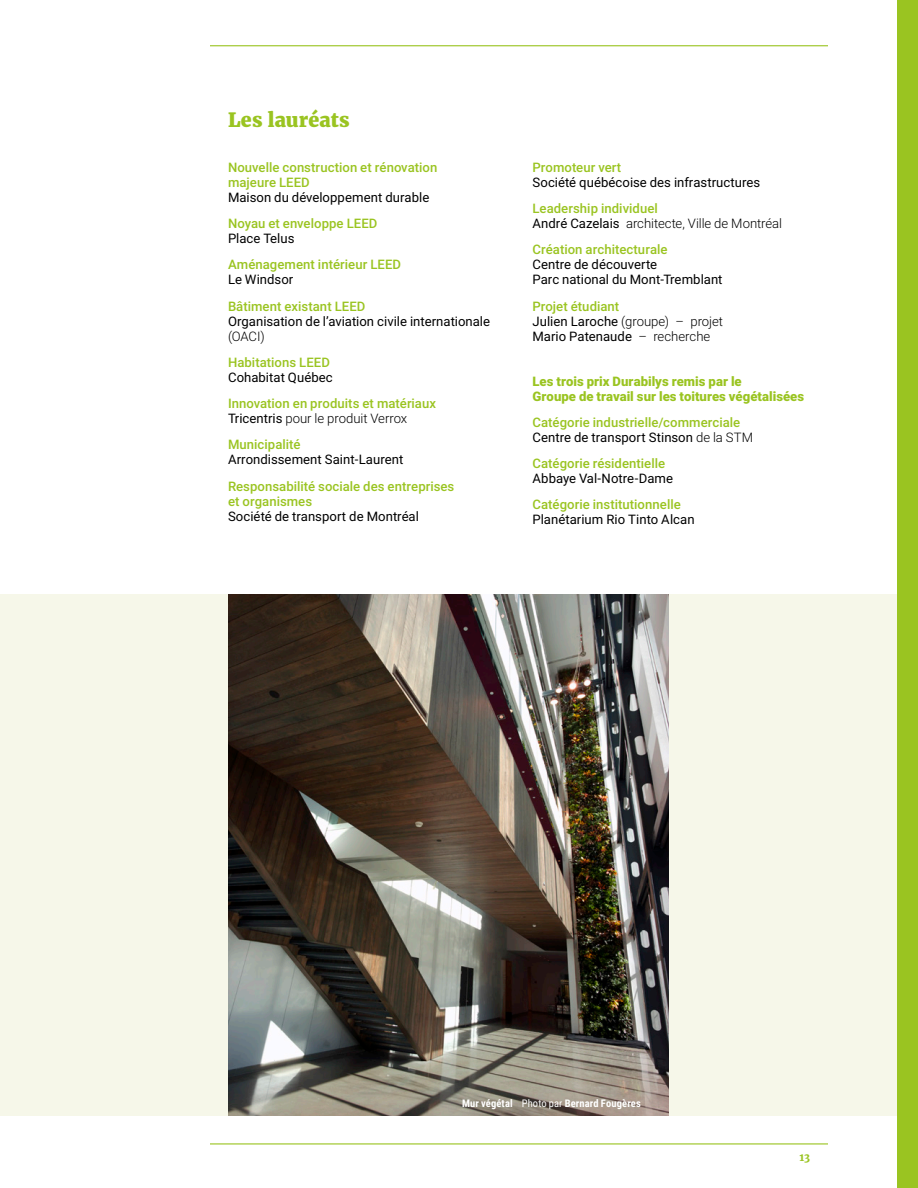
<style>
.page{position:relative;width:918px;height:1188px;background:#fff}
.page>*{position:absolute;margin:0;border:0;box-sizing:border-box;transform-origin:0 0}
.t1{font:800 19.5px "Merriweather";letter-spacing:.01em;color:#9ac421}
.t2{font:500 13.2px/15px "Roboto";letter-spacing:.005em;color:#9ac421}
.t3{font:13.2px/15px "Roboto";color:#000}
.t4{font:900 13.2px/15px "Roboto";color:#9ac421}
.t5{font:300 13.2px/15px "Roboto";letter-spacing:-.005em;color:#000}
.t6{font:700 10.5px "Roboto Condensed";letter-spacing:.015em;color:#fff}
.t7{font:700 10.5px "Merriweather";color:#9ac421}
.s1{font-weight:400;color:#000}
.s2{font-weight:300;color:#000}
.s3{font-weight:500;color:#9ac421}
.s4{font-weight:400}
.s5{font-weight:300}
</style>
<div class="page">
<div style="left:0;top:594px;width:918px;height:522px;background:#f6f7e9"></div>
<div style="left:897px;top:0;width:21px;height:1188px;background:#9ac421"></div>
<hr style="left:210px;top:1143px;width:618px;height:1px;background:#9ac421">
<hr style="left:210px;top:45px;width:618px;height:1px;background:#9ac421">
<img style="left:228px;top:594px;width:441px;height:522px">
<h1 class="t1" style="left:228px;top:108px;width:123px">Les lauréats</h1>
<p class="t2" style="left:228px;top:159px;width:211px">Nouvelle construction et rénovation majeure LEED</p>
<p class="t3" style="left:228px;top:189px;width:203px">Maison du développement durable</p>
<p class="t2" style="left:228px;top:215px;width:151px">Noyau et enveloppe LEED</p>
<p class="t3" style="left:228px;top:230px;width:68px">Place Telus</p>
<p class="t2" style="left:228px;top:257px;width:175px">Aménagement intérieur LEED</p>
<p class="t3" style="left:228px;top:272px;width:67px">Le Windsor</p>
<p class="t2" style="left:228px;top:298px;width:139px">Bâtiment existant LEED</p>
<p class="t3" style="left:228px;top:313px;width:264px">Organisation de l’aviation civile internationale</p>
<p class="t5" style="left:228px;top:328px;width:38px">(OACI)</p>
<p class="t2" style="left:228px;top:354px;width:104px">Habitations LEED</p>
<p class="t3" style="left:228px;top:369px;width:106px">Cohabitat Québec</p>
<p class="t2" style="left:228px;top:395px;width:210px">Innovation en produits et matériaux<br><span class="s1">Tricentris</span> <span class="s2">pour le produit Verrox</span></p>
<p class="t2" style="left:228px;top:437px;width:74px">Municipalité</p>
<p class="t3" style="left:228px;top:452px;width:177px">Arrondissement Saint-Laurent</p>
<p class="t2" style="left:228px;top:478px;width:228px">Responsabilité sociale des entreprises et organismes</p>
<p class="t3" style="left:228px;top:508px;width:192px">Société de transport de Montréal</p>
<p class="t2" style="left:532px;top:159px;width:90px">Promoteur vert</p>
<p class="t3" style="left:532px;top:174px;width:229px">Société québécoise des infrastructures</p>
<p class="t5" style="left:532px;top:200px;width:251px"><span class="s3">Leadership individuel<br></span><span class="s4">André Cazelais</span> architecte, Ville de Montréal</p>
<p class="t2" style="left:532px;top:242px;width:137px">Création architecturale</p>
<p class="t3" style="left:532px;top:257px;width:192px">Centre de découverte<br>Parc national du Mont-Tremblant</p>
<p class="t3" style="left:532px;top:298px;width:192px"><span class="s3">Projet étudiant<br></span>Julien Laroche <span class="s5">(groupe) – projet<br></span>Mario Patenaude <span class="s5">– recherche</span></p>
<p class="t4" style="left:532px;top:373px;width:273px">Les trois prix Durabilys remis par le<br>Groupe de travail sur les toitures végétalisées</p>
<p class="t2" style="left:532px;top:414px;width:222px">Catégorie industrielle/commerciale<br><span class="s1">Centre de transport Stinson</span> <span class="s2">de la STM</span></p>
<p class="t2" style="left:532px;top:455px;width:134px">Catégorie résidentielle</p>
<p class="t3" style="left:532px;top:470px;width:142px">Abbaye Val-Notre-Dame</p>
<p class="t2" style="left:532px;top:497px;width:150px">Catégorie institutionnelle</p>
<p class="t3" style="left:532px;top:512px;width:164px">Planétarium Rio Tinto Alcan</p>
<p class="t6" style="left:462px;top:1096px;width:180px">Mur végétal <span class="s4">Photo par</span> Bernard Fougères</p>
<p class="t7" style="left:800px;top:1151px;width:12px">13</p>
</div>
